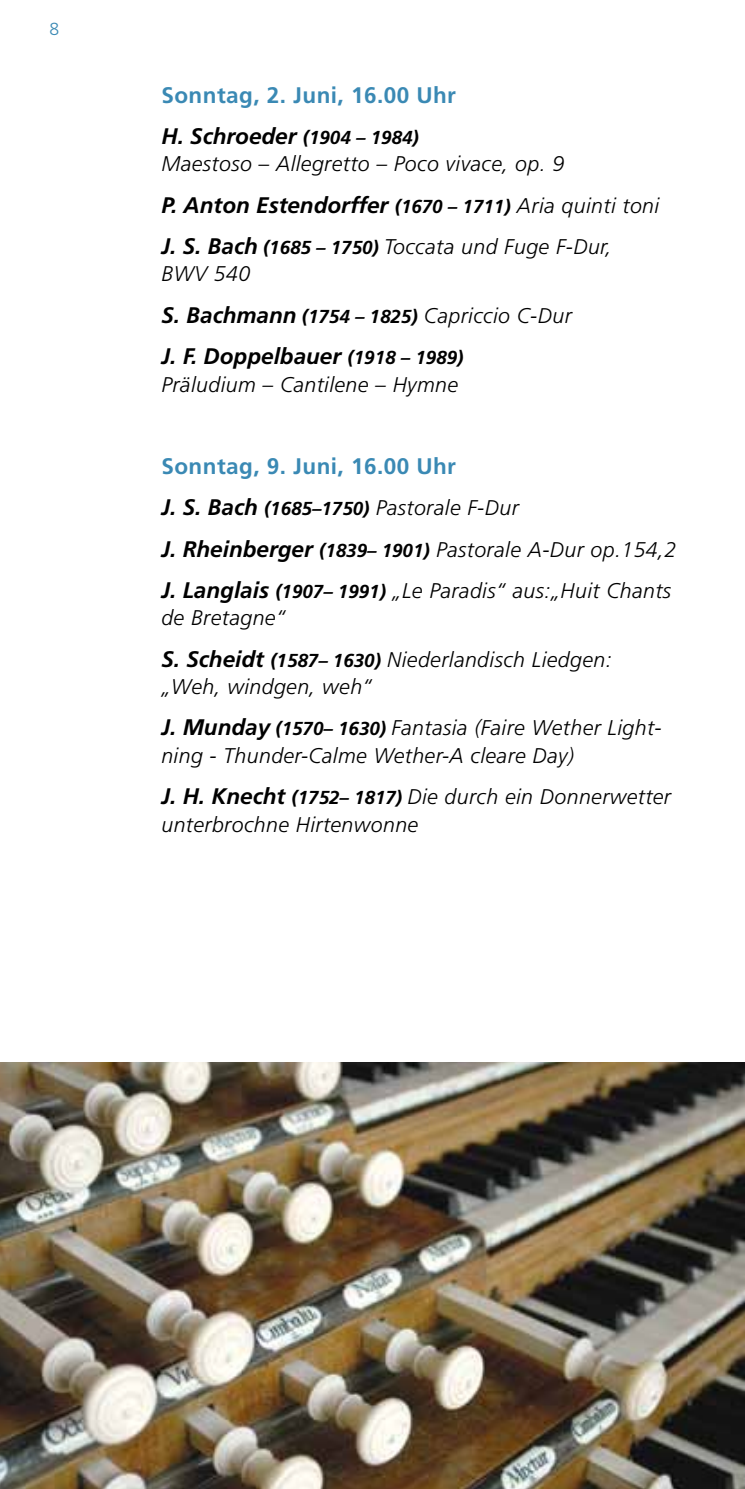
<style>
.page{position:relative;width:745px;height:1489px;background:#fff}
.page>*{position:absolute;margin:0;border:0;box-sizing:border-box;transform-origin:0 0}
.t1{font:italic 700 22.5px "Frutiger";color:#000}
.t2{font:700 22.5px/41.2px "Frutiger";letter-spacing:.02em;color:#3a89b4}
.t3{font:italic 300 21.25px/41.2px "Frutiger";letter-spacing:.02em;color:#000}
.t4{font:300 17.5px "Frutiger";color:#3a89b4}
.s1{font-style:italic;color:#000}
.s2{font-style:italic;font-size:18.75px;color:#000}
.s3{font-size:18.75px}
.s4{font-weight:300;font-size:21.25px}
.s5{font-weight:700;font-size:22.5px}
.s6{font-weight:700;font-size:18.75px}
</style>
<div class="page">
<img style="left:0;top:1062px;width:744px;height:426px">
<p class="t4" style="left:50px;top:19px;width:11px">8</p>
<p class="t2" style="left:161px;top:74px;width:296px">Sonntag, 2. Juni, 16.00 Uhr<br><span class="s1">H. Schroeder</span> <span class="s2">(1904 – 1984)</span></p>
<p class="t3" style="left:161px;top:143px;width:404px">Maestoso – Allegretto – Poco vivace, op. 9</p>
<p class="t1" style="left:161px;top:192px;width:499px">P. Anton Estendorffer <span class="s3">(1670 – 1711)</span> <span class="s4">Aria quinti toni</span></p>
<p class="t3" style="left:161px;top:233px;width:451px;line-height:27.5px"><span class="s5">J. S. Bach</span> <span class="s6">(1685 – 1750)</span> Toccata und Fuge F-Dur,<br>BWV 540</p>
<p class="t3" style="left:161px;top:294px;width:411px"><span class="s5">S. Bachmann</span> <span class="s6">(1754 – 1825)</span> Capriccio C-Dur</p>
<p class="t1" style="left:161px;top:343px;width:303px">J. F. Doppelbauer <span class="s3">(1918 – 1989)</span></p>
<p class="t3" style="left:161px;top:363px;width:298px">Präludium – Cantilene – Hymne</p>
<p class="t2" style="left:161px;top:445px;width:296px">Sonntag, 9. Juni, 16.00 Uhr</p>
<p class="t3" style="left:161px;top:487px;width:516px"><span class="s5">J. S. Bach</span> <span class="s6">(1685–1750)</span> Pastorale F-Dur<br><span class="s5">J. Rheinberger</span> <span class="s6">(1839– 1901)</span> Pastorale A-Dur op.154,2<br><span class="s5">J. Langlais</span> <span class="s6">(1907– 1991)</span> „Le Paradis“ aus:„Huit Chants</p>
<p class="t3" style="left:161px;top:597px;width:451px">de Bretagne“<br><span class="s5">S. Scheidt</span> <span class="s6">(1587– 1630)</span> Niederlandisch Liedgen:</p>
<p class="t3" style="left:161px;top:666px;width:501px">„Weh, windgen, weh“<br><span class="s5">J. Munday</span> <span class="s6">(1570– 1630)</span> Fantasia (Faire Wether Light-</p>
<p class="t3" style="left:161px;top:734px;width:511px">ning - Thunder-Calme Wether-A cleare Day)<br><span class="s5">J. H. Knecht</span> <span class="s6">(1752– 1817)</span> Die durch ein Donnerwetter</p>
<p class="t3" style="left:161px;top:803px;width:258px">unterbrochne Hirtenwonne</p>
</div>
